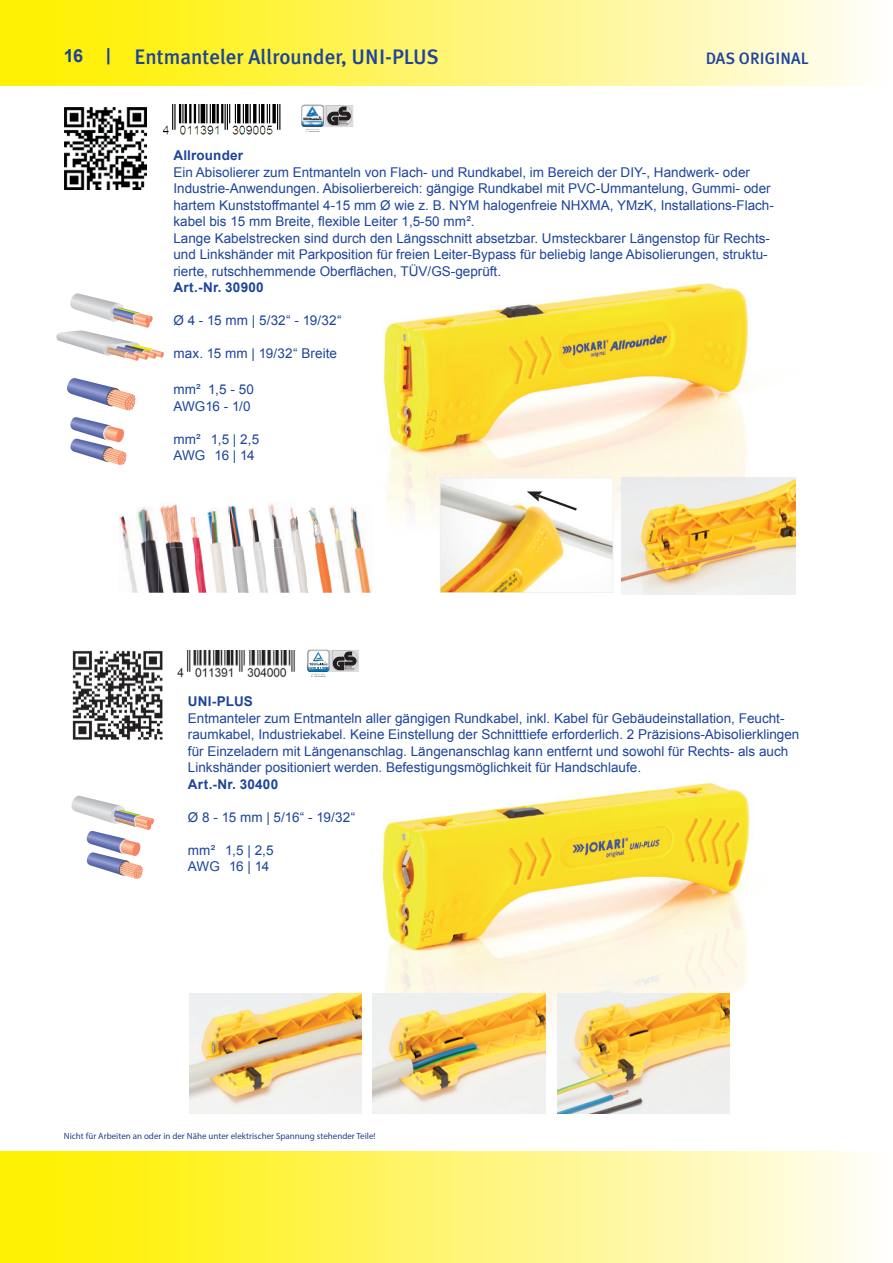
<style>
.page{position:relative;width:893px;height:1263px;background:#fff}
.page>*{position:absolute;margin:0;border:0;box-sizing:border-box;transform-origin:0 0}
.t1{font:500 21px "Meta Plus";color:#1d449b}
.t2{font:700 18px "Arial";color:#1d449b}
.t3{font:500 16.5px "Meta Plus";letter-spacing:.005em;color:#1d449b}
.t4{font:13.5px/16.5px "Arial";color:#1d449b}
.t5{font:700 13.5px "Arial";letter-spacing:.015em;color:#1d449b}
.t6{font:9px "Myriad Pro";color:#253f8e}
</style>
<div class="page">
<div style="left:0;top:0;width:893px;height:85px;background:linear-gradient(to right,#ffef00,#fffcf6)"></div>
<div style="left:0;top:1152px;width:893px;height:111px;background:linear-gradient(to right,#ffef00,#fffcf6)"></div>
<img style="left:383px;top:283px;width:372px;height:204px">
<img style="left:755px;top:477px;width:41px;height:116px">
<img style="left:361px;top:783px;width:389px;height:297px">
<svg style="left:67px;top:378px;width:69px;height:32px"></svg>
<img style="left:64px;top:107px;width:83px;height:83px">
<img style="left:162px;top:105px;width:119px;height:30px">
<svg style="left:305px;top:105px;width:49px;height:27px"></svg>
<svg style="left:56px;top:293px;width:108px;height:68px"></svg>
<svg style="left:70px;top:417px;width:57px;height:48px"></svg>
<img style="left:621px;top:478px;width:174px;height:116px">
<img style="left:119px;top:516px;width:17px;height:77px">
<img style="left:136px;top:507px;width:33px;height:86px">
<img style="left:169px;top:548px;width:20px;height:45px">
<img style="left:159px;top:504px;width:25px;height:44px">
<img style="left:189px;top:517px;width:18px;height:76px">
<img style="left:212px;top:550px;width:15px;height:43px">
<img style="left:207px;top:510px;width:15px;height:40px">
<img style="left:207px;top:516px;width:5px;height:39px">
<img style="left:232px;top:549px;width:15px;height:44px">
<img style="left:228px;top:505px;width:16px;height:44px">
<img style="left:228px;top:507px;width:3px;height:42px">
<img style="left:247px;top:507px;width:21px;height:86px">
<img style="left:274px;top:548px;width:15px;height:45px">
<img style="left:267px;top:502px;width:16px;height:46px">
<img style="left:296px;top:549px;width:11px;height:44px">
<img style="left:296px;top:508px;width:30px;height:41px">
<img style="left:289px;top:508px;width:7px;height:85px">
<img style="left:315px;top:549px;width:14px;height:44px">
<img style="left:307px;top:507px;width:7px;height:86px">
<img style="left:329px;top:505px;width:21px;height:88px">
<img style="left:355px;top:549px;width:17px;height:44px">
<img style="left:355px;top:505px;width:10px;height:44px">
<img style="left:350px;top:505px;width:5px;height:88px">
<svg style="left:440px;top:478px;width:173px;height:115px"></svg>
<img style="left:372px;top:993px;width:173px;height:120px">
<img style="left:558px;top:993px;width:172px;height:120px">
<img style="left:189px;top:993px;width:172px;height:120px">
<img style="left:177px;top:651px;width:118px;height:27px">
<img style="left:72px;top:650px;width:91px;height:90px">
<svg style="left:307px;top:650px;width:52px;height:27px"></svg>
<svg style="left:71px;top:796px;width:83px;height:83px"></svg>
<img style="left:311px;top:674px;width:14px;height:3px">
<img style="left:301px;top:105px;width:23px;height:25px">
<h1 class="t1" style="left:106px;top:44px;width:334px">| Entmanteler Allrounder, UNI-PLUS</h1>
<h2 class="t2" style="left:64px;top:44px;width:21px">16</h2>
<p class="t3" style="left:706px;top:49px;width:104px">DAS ORIGINAL</p>
<p class="t5" style="left:173px;top:146px;width:71px">Allrounder</p>
<p class="t4" style="left:173px;top:164px;width:602px">Ein Abisolierer zum Entmanteln von Flach- und Rundkabel, im Bereich der DIY-, Handwerk- oder Industrie-Anwendungen. Abisolierbereich: gängige Rundkabel mit PVC-Ummantelung, Gummi- oder hartem Kunststoffmantel 4-15 mm Ø wie z. B. NYM halogenfreie NHXMA, YMzK, Installations-Flach&shy;kabel bis 15 mm Breite, flexible Leiter 1,5-50 mm².<br>Lange Kabelstrecken sind durch den Längsschnitt absetzbar. Umsteckbarer Längenstop für Rechts&shy;und Linkshänder mit Parkposition für freien Leiter-Bypass für beliebig lange Abisolierungen, struktu&shy;rierte, rutschhemmende Oberflächen, TÜV/GS-geprüft.</p>
<p class="t5" style="left:173px;top:278px;width:92px">Art.-Nr. 30900</p>
<p class="t4" style="left:173px;top:312px;width:170px">Ø 4 - 15 mm | 5/32“ - 19/32“</p>
<p class="t4" style="left:173px;top:345px;width:165px">max. 15 mm | 19/32“ Breite</p>
<p class="t4" style="left:173px;top:381px;width:82px">mm² 1,5 - 50<br>AWG 16 - 1/0</p>
<p class="t4" style="left:173px;top:431px;width:87px">mm² 1,5 | 2,5<br>AWG 16 | 14</p>
<p class="t5" style="left:188px;top:693px;width:66px">UNI-PLUS</p>
<p class="t4" style="left:188px;top:710px;width:613px">Entmanteler zum Entmanteln aller gängigen Rundkabel, inkl. Kabel für Gebäudeinstallation, Feucht&shy;raumkabel, Industriekabel. Keine Einstellung der Schnitttiefe erforderlich. 2 Präzisions-Abisolierklingen für Einzeladern mit Längenanschlag. Längenanschlag kann entfernt und sowohl für Rechts- als auch Linkshänder positioniert werden. Befestigungsmöglichkeit für Handschlaufe.</p>
<p class="t5" style="left:188px;top:775px;width:92px">Art.-Nr. 30400</p>
<p class="t4" style="left:188px;top:809px;width:169px">Ø 8 - 15 mm | 5/16“ - 19/32“</p>
<p class="t4" style="left:188px;top:842px;width:87px">mm² 1,5 | 2,5<br>AWG 16 | 14</p>
<p class="t6" style="left:64px;top:1131px;width:313px">Nicht für Arbeiten an oder in der Nähe unter elektrischer Spannung stehender Teile!</p>
</div>
